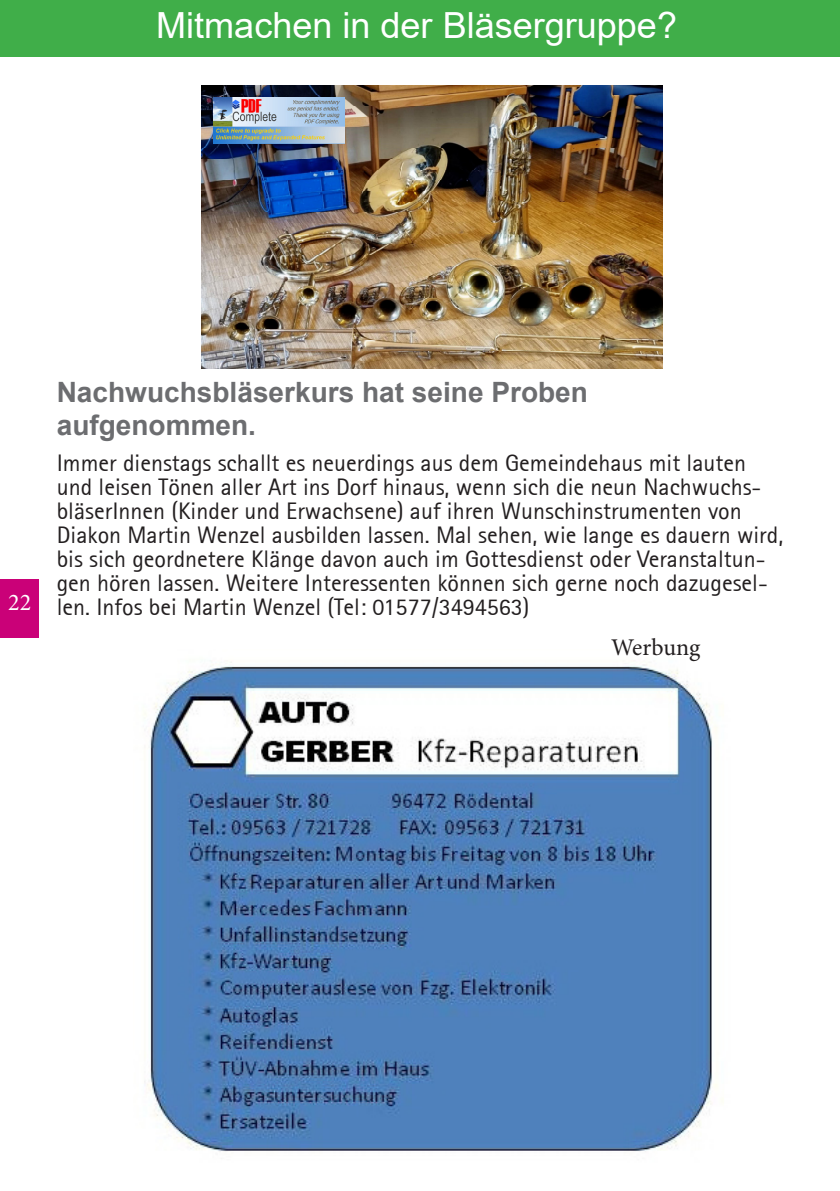
<style>
.page{position:relative;width:840px;height:1191px;background:#fff}
.page>*{position:absolute;margin:0;border:0;box-sizing:border-box;transform-origin:0 0}
.t1{font:36px "Arial";color:#fff}
.t2{font:700 28px/33.6px "Arial";color:#6c6d70}
.t3{font:24px/24px "Rotis Sans Serif 55";color:#231f20}
.t4{font:24px "Minion Pro";letter-spacing:-.005em;color:#231f20}
.t5{font:24px "Minion Pro";color:#fff}
</style>
<div class="page">
<div style="left:0;top:579px;width:39px;height:59px;background:#ca0178"></div>
<div style="left:0;top:0;width:839px;height:57px;background:#40ae49"></div>
<img style="left:201px;top:85px;width:461px;height:284px">
<img style="left:213px;top:97px;width:131px;height:46px">
<img style="left:144px;top:660px;width:579px;height:492px">
<h1 class="t1" style="left:156px;top:1px;width:522px">Mitmachen in der Bläsergruppe?</h1>
<p class="t5" style="left:8px;top:586px;width:25px">22</p>
<p class="t2" style="left:57px;top:375px;width:532px">Nachwuchsbläserkurs hat seine Proben aufgenommen.</p>
<p class="t3" style="left:57px;top:451px;width:727px">Immer dienstags schallt es neuerdings aus dem Gemeindehaus mit lauten und leisen Tönen aller Art ins Dorf hinaus, wenn sich die neun Nachwuchs&shy;bläserInnen (Kinder und Erwachsene) auf ihren Wunschinstrumenten von Diakon Martin Wenzel ausbilden lassen. Mal sehen, wie lange es dauern wird, bis sich geordnetere Klänge davon auch im Gottesdienst oder Veranstaltun&shy;gen hören lassen. Weitere Interessenten können sich gerne noch dazugesel&shy;len. Infos bei Martin Wenzel (Tel: 01577/3494563)</p>
<p class="t4" style="left:611px;top:631px;width:90px">Werbung</p>
</div>
